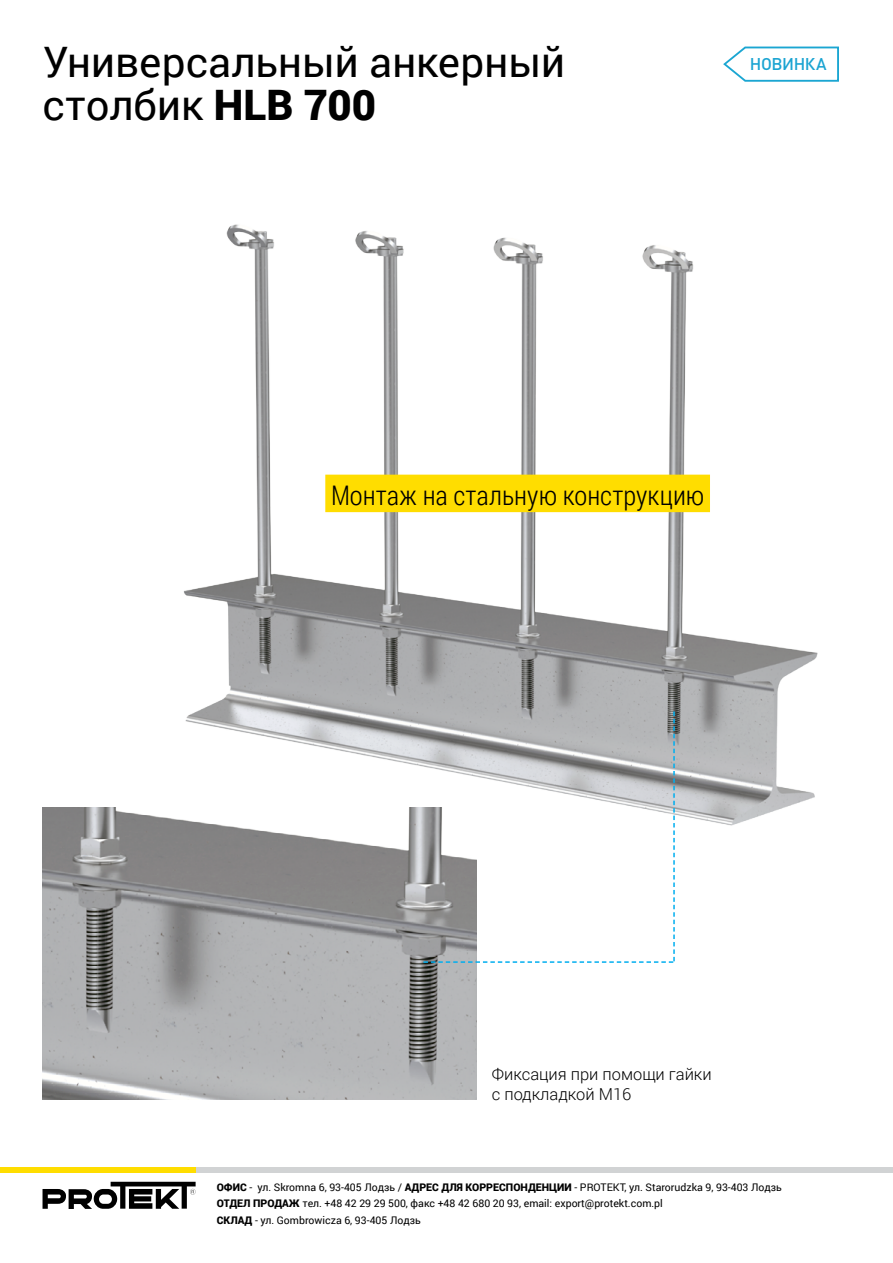
<style>
.page{position:relative;width:893px;height:1263px;background:#fff}
.page>*{position:absolute;margin:0;border:0;box-sizing:border-box;transform-origin:0 0}
.t1{font:42px/43.5px "Roboto";letter-spacing:.005em;color:#000}
.t2{font:300 27px "Roboto Condensed";color:#000}
.t3{font:500 16.8px "DIN Pro";color:#1ba4d2}
.t4{font:300 16.5px/19.8px "Roboto";color:#000}
.t5{font:10.5px/16.5px "Roboto";color:#000}
.s1{font-weight:900}
</style>
<div class="page">
<img style="left:184px;top:224px;width:634px;height:602px">
<img style="left:43px;top:808px;width:433px;height:292px">
<svg style="left:423px;top:711px;width:252px;height:252px"></svg>
<div style="left:192px;top:1167px;width:701px;height:6px;background:#d1d3d4"></div>
<div style="left:0;top:1167px;width:196px;height:6px;background:#fd0"></div>
<svg style="left:723px;top:46px;width:116px;height:36px"></svg>
<div style="left:325px;top:475px;width:385px;height:37px;background:#fd0"></div>
<svg style="left:43px;top:1182px;width:153px;height:27px"></svg>
<h1 class="t1" style="left:43px;top:39px;width:524px">Универсальный анкерный столбик <span class="s1">HLB 700</span></h1>
<h3 class="t3" style="left:750px;top:53px;width:12px">НОВИНКА</h3>
<h2 class="t2" style="left:331px;top:477px;width:375px">Монтаж на стальную конструкцию</h2>
<h3 class="t4" style="left:492px;top:1064px;width:221px">Фиксация при помощи гайки с подкладкой M16</h3>
<p class="t5" style="left:217px;top:1178px;width:567px"><span class="s1">Офис</span> - ул. Skromna 6, 93-405 Лодзь / <span class="s1">Адрес для корреспонденции</span> - PROTEKT, ул. Starorudzka 9, 93-403 Лодзь <span class="s1">отдел продаж</span> тел. +48 42 29 29 500, факс +48 42 680 20 93, email: export@protekt.com.pl<br><span class="s1">склад</span> - ул. Gombrowicza 6, 93-405 Лодзь</p>
</div>
